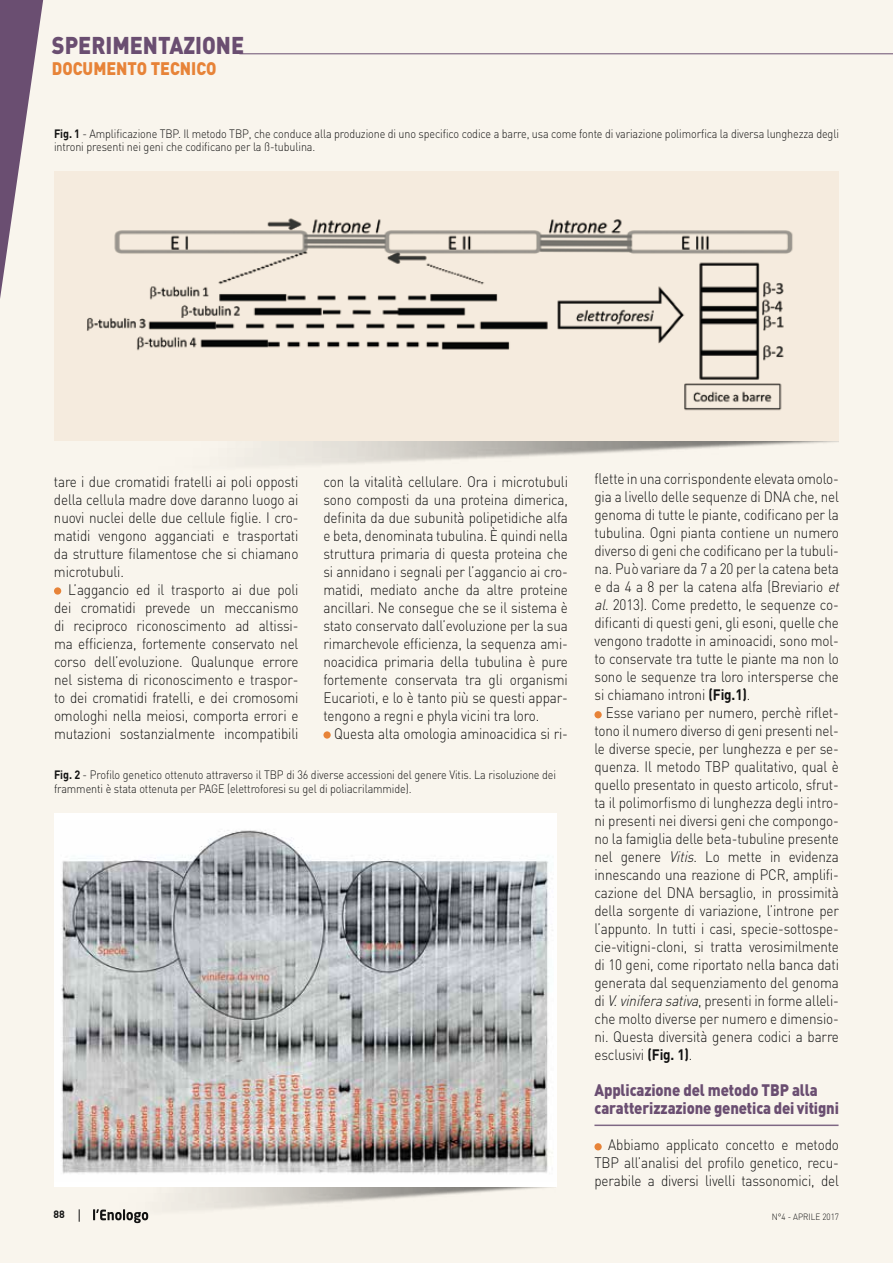
<style>
.page{position:relative;width:893px;height:1263px;background:#f9f5ed}
.page>*{position:absolute;margin:0;border:0;box-sizing:border-box;transform-origin:0 0}
.t1{font:900 24px "DIN";color:#6a4e71;scale:.9 1}
.t2{font:900 18px "DIN";color:#e78338;scale:.9 1}
.t3{font:900 16.5px/18px "DIN";letter-spacing:-.01em;color:#6a4e71;scale:.9 1}
.t4{font:300 15px/18px "DIN";letter-spacing:-.01em;color:#121212;text-align:justify;scale:.9 1}
.t5{font:300 12px/13.5px "DIN";letter-spacing:-.01em;color:#121212;scale:.9 1}
.t6{font:700 10.5px "DIN";color:#121212}
.t7{font:300 9px "DIN";color:#121212;scale:.9 1}
.s1{font-weight:700}
.s2{font-style:italic}
</style>
<div class="page">
<hr style="left:239px;top:53px;width:654px;height:1px;background:#6a4e71">
<svg style="left:0;top:0;width:44px;height:299px"></svg>
<img style="left:54px;top:1186px;width:502px;height:38px">
<div style="left:594px;top:711px;width:8px;height:7px;background:#e78338;border-radius:50%"></div>
<hr style="left:594px;top:1124px;width:244px;height:2px;background:#7f6784">
<div style="left:594px;top:1143px;width:8px;height:7px;background:#e78338;border-radius:50%"></div>
<div style="left:54px;top:587px;width:7px;height:8px;background:#e78338;border-radius:50%"></div>
<div style="left:323px;top:731px;width:8px;height:8px;background:#e78338;border-radius:50%"></div>
<div style="left:54px;top:171px;width:785px;height:269px;background:#f5ebde"></div>
<img style="left:87px;top:218px;width:706px;height:193px">
<div style="left:54px;top:813px;width:502px;height:373px;background:#fff"></div>
<img style="left:61px;top:830px;width:492px;height:344px">
<h1 class="t1" style="left:52px;top:29px;width:215px">SPERIMENTAZIONE</h1>
<p class="t2" style="left:52px;top:56px;width:185px">DOCUMENTO TECNICO</p>
<p class="t5" style="left:54px;top:127px;width:874px"><span class="s1">Fig. 1</span> - Amplificazione TBP. Il metodo TBP, che conduce alla produzione di uno specifico codice a barre, usa come fonte di variazione polimorfica la diversa lunghezza degli introni presenti nei geni che codificano per la ß-tubulina.</p>
<p class="t4" style="left:54px;top:472px;width:273px">tare i due cromatidi fratelli ai poli opposti della cellula madre dove daranno luogo ai nuovi nuclei delle due cellule figlie. I cro&shy;matidi vengono agganciati e trasportati da strutture filamentose che si chiamano microtubuli.</p>
<p class="t4" style="left:54px;top:580px;width:273px;text-indent:14px">L’aggancio ed il trasporto ai due poli dei cromatidi prevede un meccanismo di reciproco riconoscimento ad altissi&shy;ma efficienza, fortemente conservato nel corso dell’evoluzione. Qualunque errore nel sistema di riconoscimento e traspor&shy;to dei cromatidi fratelli, e dei cromosomi omologhi nella meiosi, comporta errori e mutazioni sostanzialmente incompatibili</p>
<p class="t4" style="left:323px;top:472px;width:273px">con la vitalità cellulare. Ora i microtubuli sono composti da una proteina dimerica, definita da due subunità polipetidiche alfa e beta, denominata tubulina. È quindi nella struttura primaria di questa proteina che si annidano i segnali per l’aggancio ai cro&shy;matidi, mediato anche da altre proteine ancillari. Ne consegue che se il sistema è stato conservato dall’evoluzione per la sua rimarchevole efficienza, la sequenza ami&shy;noacidica primaria della tubulina è pure fortemente conservata tra gli organismi Eucarioti, e lo è tanto più se questi appar&shy;tengono a regni e phyla vicini tra loro.</p>
<p class="t4" style="left:334px;top:724px;width:261px">Questa alta omologia aminoacidica si ri-</p>
<p class="t5" style="left:54px;top:768px;width:559px"><span class="s1">Fig. 2</span> - Profilo genetico ottenuto attraverso il TBP di 36 diverse accessioni del genere Vitis. La risoluzione dei frammenti è stata ottenuta per PAGE (elettroforesi su gel di poliacrilammide).</p>
<p class="t4" style="left:594px;top:470px;width:277px;text-align:left">flette in una corrispondente elevata omolo&shy;gia a livello delle sequenze di DNA che, nel genoma di tutte le piante, codificano per la tubulina. Ogni pianta contiene un numero diverso di geni che codificano per la tubuli&shy;na. Può variare da 7 a 20 per la catena beta e da 4 a 8 per la catena alfa (Breviario <span class="s2">et al</span>. 2013). Come predetto, le sequenze co&shy;dificanti di questi geni, gli esoni, quelle che vengono tradotte in aminoacidi, sono mol&shy;to conservate tra tutte le piante ma non lo sono le sequenze tra loro intersperse che si chiamano introni <span class="s1">(Fig.1)</span>.</p>
<p class="t4" style="left:594px;top:704px;width:273px;text-indent:11px">Esse variano per numero, perchè riflet&shy;tono il numero diverso di geni presenti nel&shy;le diverse specie, per lunghezza e per se&shy;quenza. Il metodo TBP qualitativo, qual è quello presentato in questo articolo, sfrut&shy;ta il polimorfismo di lunghezza degli intro&shy;ni presenti nei diversi geni che compongo&shy;no la famiglia delle beta-tubuline presente nel genere <span class="s2">Vitis</span>. Lo mette in evidenza innescando una reazione di PCR, amplifi&shy;cazione del DNA bersaglio, in prossimità della sorgente di variazione, l’introne per l’appunto. In tutti i casi, specie-sottospe&shy;cie-vitigni-cloni, si tratta verosimilmente di 10 geni, come riportato nella banca dati generata dal sequenziamento del genoma di <span class="s2">V.viniferasativa</span>, presenti in forme alleli&shy;che molto diverse per numero e dimensio&shy;ni. Questa diversità genera codici a barre esclusivi <span class="s1">(Fig. 1)</span>.</p>
<p class="t3" style="left:594px;top:1080px;width:273px">Applicazione del metodo TBP alla caratterizzazione genetica dei vitigni</p>
<p class="t4" style="left:594px;top:1136px;width:273px;text-indent:14px">Abbiamo applicato concetto e metodo TBP all’analisi del profilo genetico, recu&shy;perabile a diversi livelli tassonomici, del</p>
<p class="t6" style="left:54px;top:1207px;width:13px">88</p>
<p class="t7" style="left:772px;top:1211px;width:76px">N°4 - APRILE 2017</p>
</div>
